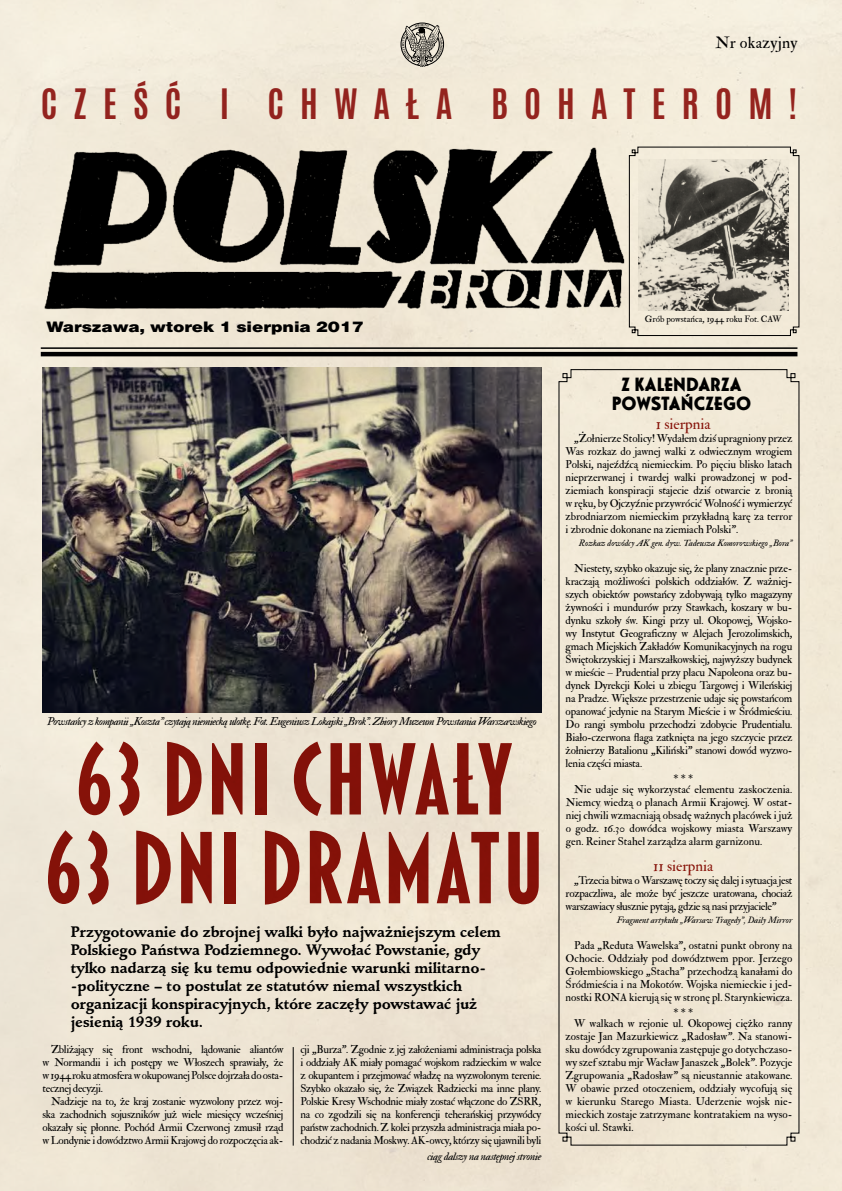
<style>
.page{position:relative;width:842px;height:1191px;background:#fff}
.page>*{position:absolute;margin:0;border:0;box-sizing:border-box;transform-origin:0 0}
.t1{font:700 104.3px/88.7px "Blakely";color:#8e140b;scale:.91 1}
.t2{font:700 35px "Antonio";letter-spacing:.46em;color:#9c2724}
.t3{font:700 20px/19px "Casablanca URW";color:#000;text-align:center}
.t4{font:16px "IM FELL Double Pica PRO Roman";letter-spacing:.02em;color:#000}
.t5{font:15px "IM FELL Double Pica PRO Roman";color:#8e140b}
.t6{font:14.5px "Switzer Ext TTEFN Black";letter-spacing:-.01em;color:#000}
.t7{font:700 14px/18px "Symeon Old EFN";color:#000}
.t8{font:11px/13px "IM FELL Double Pica PRO Roman";letter-spacing:-.015em;color:#000;text-align:justify}
.t9{font:11px "IM FELL Double Pica PRO Italic";letter-spacing:-.04em;color:#000}
.t10{font:9px "IM FELL Double Pica PRO Italic";color:#000}
.t11{font:9px "IM FELL Double Pica PRO Roman";color:#000}
</style>
<div class="page">
<img style="left:0;top:0;width:842px;height:1191px">
<h3 class="t4" style="left:716px;top:32px;width:83px">Nr okazyjny</h3>
<h2 class="t2" style="left:41px;top:77px;width:758px">CZEŚĆ I CHWAŁA BOHATEROM!</h2>
<h3 class="t6" style="left:46px;top:318px;width:319px">Warszawa, wtorek 1 sierpnia 2017</h3>
<p class="t9" style="left:47px;top:715px;width:491px">Powstańcy z kompanii „Koszta” czytają niemiecką ulotkę. Fot. Eugeniusz Lokajski „Brok”. Zbiory Muzeum Powstania Warszawskiego</p>
<h1 class="t1" style="left:44px;top:738px;width:552px">63 DNI CHWAŁY<br>63 DNI DRAMATU</h1>
<p class="t7" style="left:71px;top:923px;width:431px">Przygotowanie do zbrojnej walki było najważniejszym celem Polskiego Państwa Podziemnego. Wywołać Powstanie, gdy tylko nadarzą się ku temu odpowiednie warunki militarno--polityczne – to postulat ze statutów niemal wszystkich organizacji konspiracyjnych, które zaczęły powstawać już jesienią 1939 roku.</p>
<p class="t8" style="left:43px;top:1043px;width:242px;text-indent:9px">Zbliżający się front wschodni, lądowanie aliantów w Normandii i ich postępy we Włoszech sprawiały, że w 1944 roku atmosfera w okupowanej Polsce dojrzała do osta&shy;tecznej decyzji.</p>
<p class="t8" style="left:43px;top:1095px;width:242px;text-indent:9px">Nadzieje na to, że kraj zostanie wyzwolony przez woj&shy;ska zachodnich sojuszników już wiele miesięcy wcześniej okazały się płonne. Pochód Armii Czerwonej zmusił rząd w Londynie i dowództwo Armii Krajowej do rozpoczęcia ak-</p>
<p class="t8" style="left:300px;top:1043px;width:242px">cji „Burza”. Zgodnie z jej założeniami administracja polska i oddziały AK miały pomagać wojskom radzieckim w walce z okupantem i przejmować władzę na wyzwolonym terenie.<br>Szybko okazało się, że Związek Radziecki ma inne plany.<br>Polskie Kresy Wschodnie miały zostać włączone do ZSRR, na co zgodzili się na konferencji teherańskiej przywódcy państw zachodnich. Z kolei przyszła administracja miała po&shy;chodzić z nadania Moskwy. AK-owcy, którzy się ujawnili byli</p>
<p class="t9" style="left:427px;top:1150px;width:115px">ciąg dalszy na następnej stronie</p>
<p class="t11" style="left:645px;top:313px;width:138px">Grób powstańca, 1944 roku Fot. CAW</p>
<h3 class="t3" style="left:612px;top:375px;width:141px">Z KALENDARZA<br>POWSTANCZEGO</h3>
<h3 class="t5" style="left:656px;top:415px;width:56px">1 sierpnia</h3>
<p class="t8" style="left:566px;top:432px;width:228px;text-indent:9px">„Żołnierze Stolicy! Wydałem dziś upragniony przez Was rozkaz do jawnej walki z odwiecznym wrogiem Polski, najeźdźcą niemieckim. Po pięciu blisko latach nieprzerwanej i twardej walki prowadzonej w pod&shy;ziemiach konspiracji stajecie dziś otwarcie z bronią w ręku, by Ojczyźnie przywrócić Wolność i wymierzyć zbrodniarzom niemieckim przykładną karę za terror i zbrodnie dokonane na ziemiach Polski”.</p>
<p class="t10" style="left:579px;top:538px;width:215px">Rozkaz dowódcy AK gen. dyw. Tadeusza Komorowskiego „Bora”</p>
<p class="t8" style="left:566px;top:562px;width:228px;text-indent:9px">Niestety, szybko okazuje się, że plany znacznie prze&shy;kraczają możliwości polskich oddziałów. Z ważniej&shy;szych obiektów powstańcy zdobywają tylko magazyny żywności i mundurów przy Stawkach, koszary w bu&shy;dynku szkoły św. Kingi przy ul. Okopowej, Wojsko&shy;wy Instytut Geograficzny w Alejach Jerozolimskich, gmach Miejskich Zakładów Komunikacyjnych na rogu Świętokrzyskiej i Marszałkowskiej, najwyższy budynek w mieście – Prudential przy placu Napoleona oraz bu&shy;dynek Dyrekcji Kolei u zbiegu Targowej i Wileńskiej na Pradze. Większe przestrzenie udaje się powstańcom opanować jedynie na Starym Mieście i w Śródmieściu.<br>Do rangi symbolu przechodzi zdobycie Prudentialu.<br>Biało-czerwona flaga zatknięta na jego szczycie przez żołnierzy Batalionu „Kiliński” stanowi dowód wyzwo&shy;lenia części miasta.</p>
<p class="t8" style="left:574px;top:773px;width:220px;line-height:11px;text-align:center">* * *<br>Nie udaje się wykorzystać elementu zaskoczenia.</p>
<p class="t8" style="left:566px;top:796px;width:228px">Niemcy wiedzą o planach Armii Krajowej. W ostat&shy;niej chwili wzmacniają obsadę ważnych placówek i już o godz. 16.30 dowódca wojskowy miasta Warszawy gen. Reiner Stahel zarządza alarm garnizonu.</p>
<h3 class="t5" style="left:653px;top:857px;width:62px">11 sierpnia</h3>
<p class="t8" style="left:566px;top:874px;width:228px;text-indent:9px">„Trzecia bitwa o Warszawę toczy się dalej i sytuacja jest rozpaczliwa, ale może być jeszcze uratowana, chociaż warszawiacy słusznie pytają, gdzie są nasi przyjaciele”</p>
<p class="t10" style="left:617px;top:915px;width:177px">Fragment artykułu „Warsaw Tragedy”, Daily Mirror</p>
<p class="t8" style="left:566px;top:939px;width:228px;text-indent:9px">Pada „Reduta Wawelska”, ostatni punkt obrony na Ochocie. Oddziały pod dowództwem ppor. Jerzego Gołembiowskiego „Stacha” przechodzą kanałami do Śródmieścia i na Mokotów. Wojska niemieckie i jed&shy;nostki RONA kierują się w stronę pl. Starynkiewicza.</p>
<p class="t8" style="left:574px;top:1007px;width:220px;line-height:11px;text-align:center">* * *<br>W walkach w rejonie ul. Okopowej ciężko ranny</p>
<p class="t8" style="left:566px;top:1030px;width:228px">zostaje Jan Mazurkiewicz „Radosław”. Na stanowi&shy;sku dowódcy zgrupowania zastępuje go dotychczaso&shy;wy szef sztabu mjr Wacław Janaszek „Bolek”. Pozycje Zgrupowania „Radosław” są nieustannie atakowane.<br>W obawie przed otoczeniem, oddziały wycofują się w kierunku Starego Miasta. Uderzenie wojsk nie&shy;mieckich zostaje zatrzymane kontratakiem na wyso&shy;kości ul. Stawki.</p>
</div>
